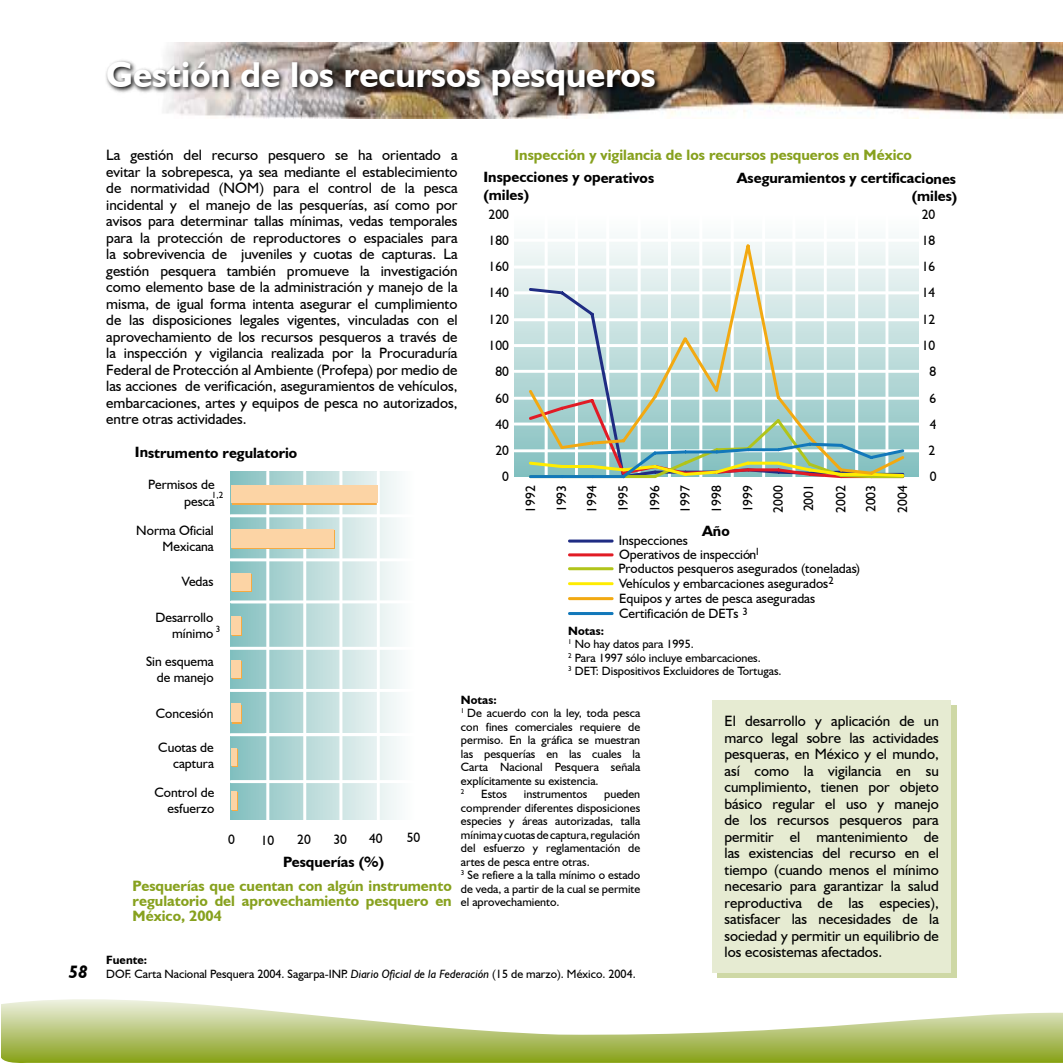
<style>
.page{position:relative;width:1063px;height:1063px;background:#fff}
.page>*{position:absolute;margin:0;border:0;box-sizing:border-box;transform-origin:0 0}
.t1{font:700 36px "Humanist 521 BT";color:#fff}
.t2{font:italic 700 18px "Humanist 521 BT";color:#000}
.t3{font:15px/16.5px "Humanist 521 BT";color:#000;text-align:justify}
.t4{font:700 15px/15px "Humanist 521 BT";color:#87a11e;text-align:justify}
.t5{font:700 14.85px/18.1px "Humanist 521 BT";letter-spacing:-.005em;color:#000;text-align:right}
.t6{font:13.5px/16px "Humanist 521 BT";color:#000;text-align:right}
.t7{font:12px/13.5px "Humanist 521 BT";color:#000}
.t8{font:10.5px "Humanist 521 BT";color:#000}
.t9{font:9px "Humanist 521 BT";color:#000}
.t10{font:7.05px "Humanist 521 BT";color:#000}
.s1{font-weight:700}
.s2{font-style:italic}
</style>
<div class="page">
<svg style="left:1px;top:999px;width:1062px;height:63px"></svg>
<img style="left:166px;top:43px;width:897px;height:76px">
<img style="left:106px;top:58px;width:556px;height:45px">
<div style="left:718px;top:705px;width:239px;height:273px;background:#ced8a5"></div>
<div style="left:712px;top:700px;width:239px;height:272px;background:#e6ebd2"></div>
<div style="left:231px;top:472px;width:183px;height:348px;background:linear-gradient(to right,#87c0bd,#fffefe)"></div>
<hr style="left:266px;top:472px;width:3px;height:348px;background:#fff">
<hr style="left:303px;top:472px;width:3px;height:348px;background:#fff">
<hr style="left:339px;top:472px;width:3px;height:348px;background:#fff">
<svg style="left:232px;top:792px;width:5px;height:19px"></svg>
<div style="left:232px;top:749px;width:5px;height:18px;background:#fcd4a5"></div>
<div style="left:232px;top:705px;width:10px;height:18px;background:#f6aa41"></div>
<div style="left:232px;top:662px;width:10px;height:17px;background:#f6aa41"></div>
<div style="left:232px;top:618px;width:10px;height:18px;background:#f6aa41"></div>
<div style="left:232px;top:574px;width:20px;height:18px;background:#fcd4a5"></div>
<div style="left:232px;top:530px;width:103px;height:19px;background:#fcd4a5"></div>
<div style="left:232px;top:487px;width:147px;height:17px;background:#f6aa41"></div>
<hr style="left:377px;top:472px;width:3px;height:348px;background:#fff">
<div style="left:231px;top:486px;width:147px;height:17px;background:#fcd4a5"></div>
<div style="left:231px;top:529px;width:103px;height:18px;background:#fcd4a5"></div>
<div style="left:231px;top:573px;width:19px;height:18px;background:#fcd4a5"></div>
<div style="left:231px;top:616px;width:10px;height:19px;background:#fcd4a5"></div>
<div style="left:231px;top:660px;width:10px;height:18px;background:#fcd4a5"></div>
<div style="left:231px;top:704px;width:10px;height:18px;background:#fcd4a5"></div>
<div style="left:231px;top:748px;width:5px;height:17px;background:#fcd4a5"></div>
<div style="left:231px;top:791px;width:5px;height:19px;background:#fcd4a5"></div>
<hr style="left:231px;top:514px;width:184px;height:3px;background:#fff">
<hr style="left:231px;top:558px;width:184px;height:3px;background:#fff">
<hr style="left:231px;top:600px;width:184px;height:3px;background:#fff">
<hr style="left:230px;top:647px;width:184px;height:3px;background:#fff">
<hr style="left:230px;top:689px;width:185px;height:3px;background:#fff">
<hr style="left:231px;top:733px;width:148px;height:3px;background:#fff">
<hr style="left:266px;top:733px;width:149px;height:3px;background:#fff">
<hr style="left:231px;top:780px;width:184px;height:3px;background:#fff">
<svg style="left:568px;top:540px;width:46px;height:3px"></svg>
<svg style="left:568px;top:553px;width:46px;height:3px"></svg>
<svg style="left:568px;top:567px;width:46px;height:3px"></svg>
<svg style="left:568px;top:582px;width:46px;height:3px"></svg>
<svg style="left:568px;top:597px;width:46px;height:3px"></svg>
<svg style="left:568px;top:612px;width:46px;height:3px"></svg>
<svg style="left:514px;top:242px;width:405px;height:236px"></svg>
<h1 class="t1" style="left:106px;top:52px;width:551px">Gestión de los recursos pesqueros</h1>
<p class="t2" style="left:69px;top:961px;width:21px">58</p>
<p class="t3" style="left:106px;top:147px;width:353px">La gestión del recurso pesquero se ha orientado a evitar la sobrepesca, ya sea mediante el establecimiento de normatividad (NOM) para el control de la pesca incidental y el manejo de las pesquerías, así como por avisos para determinar tallas mínimas, vedas temporales para la protección de reproductores o espaciales para la sobrevivencia de juveniles y cuotas de capturas. La gestión pesquera también promueve la investigación como elemento base de la administración y manejo de la misma, de igual forma intenta asegurar el cumplimiento de las disposiciones legales vigentes, vinculadas con el aprovechamiento de los recursos pesqueros a través de la inspección y vigilancia realizada por la Procuraduría Federal de Protección al Ambiente (Profepa) por medio de las acciones de verificación, aseguramientos de vehículos, embarcaciones, artes y equipos de pesca no autorizados, entre otras actividades.</p>
<p class="t4" style="left:514px;top:147px;width:399px">Inspección y vigilancia de los recursos pesqueros en México</p>
<p class="t5" style="left:484px;top:168px;width:172px;line-height:17.7px;text-align:left">Inspecciones y operativos (miles)</p>
<p class="t5" style="left:737px;top:169px;width:222px">Aseguramientos y certificaciones (miles)</p>
<p class="t6" style="left:489px;top:206px;width:22px">200</p>
<p class="t6" style="left:922px;top:206px;width:15px">20</p>
<p class="t6" style="left:489px;top:232px;width:22px">180</p>
<p class="t6" style="left:922px;top:232px;width:15px">18</p>
<p class="t6" style="left:489px;top:259px;width:22px">160</p>
<p class="t6" style="left:922px;top:259px;width:15px">16</p>
<p class="t6" style="left:489px;top:284px;width:22px">140</p>
<p class="t6" style="left:922px;top:284px;width:15px">14</p>
<p class="t6" style="left:489px;top:311px;width:22px">120</p>
<p class="t6" style="left:922px;top:311px;width:15px">12</p>
<p class="t6" style="left:489px;top:337px;width:22px">100</p>
<p class="t6" style="left:922px;top:337px;width:15px">10</p>
<p class="t6" style="left:495px;top:363px;width:15px">80</p>
<p class="t6" style="left:929px;top:363px;width:8px">8</p>
<p class="t6" style="left:495px;top:390px;width:15px">60</p>
<p class="t6" style="left:929px;top:390px;width:8px">6</p>
<p class="t6" style="left:495px;top:416px;width:15px">40</p>
<p class="t6" style="left:930px;top:416px;width:8px">4</p>
<p class="t5" style="left:135px;top:443px;width:164px">Instrumento regulatorio</p>
<p class="t6" style="left:495px;top:442px;width:15px">20</p>
<p class="t6" style="left:929px;top:442px;width:8px">2</p>
<p class="t6" style="left:148px;top:477px;width:68px">Permisos de pesca</p>
<p class="t9" style="left:212px;top:490px;width:13px">1,2</p>
<p class="t6" style="left:502px;top:468px;width:8px">0</p>
<p class="t6" style="left:522px;top:513px;width:29px;rotate:-90deg">1992</p>
<p class="t6" style="left:553px;top:512px;width:29px;rotate:-90deg">1993</p>
<p class="t6" style="left:584px;top:513px;width:29px;rotate:-90deg">1994</p>
<p class="t6" style="left:615px;top:512px;width:29px;rotate:-90deg">1995</p>
<p class="t6" style="left:646px;top:512px;width:29px;rotate:-90deg">1996</p>
<p class="t6" style="left:677px;top:513px;width:29px;rotate:-90deg">1997</p>
<p class="t6" style="left:708px;top:513px;width:29px;rotate:-90deg">1998</p>
<p class="t6" style="left:740px;top:512px;width:29px;rotate:-90deg">1999</p>
<p class="t6" style="left:770px;top:513px;width:29px;rotate:-90deg">2000</p>
<p class="t6" style="left:800px;top:511px;width:29px;rotate:-90deg">2001</p>
<p class="t6" style="left:833px;top:513px;width:29px;rotate:-90deg">2002</p>
<p class="t6" style="left:863px;top:512px;width:29px;rotate:-90deg">2003</p>
<p class="t6" style="left:894px;top:513px;width:29px;rotate:-90deg">2004</p>
<p class="t6" style="left:930px;top:468px;width:8px">0</p>
<p class="t6" style="left:136px;top:522px;width:79px">Norma Oficial<br>Mexicana</p>
<p class="t6" style="left:182px;top:573px;width:33px">Vedas</p>
<p class="t6" style="left:156px;top:609px;width:59px">Desarrollo mínimo</p>
<p class="t9" style="left:216px;top:624px;width:6px">3</p>
<p class="t6" style="left:146px;top:653px;width:69px">Sin esquema de manejo</p>
<p class="t5" style="left:702px;top:522px;width:29px">Año</p>
<p class="t6" style="left:619px;top:534px;width:139px;line-height:13.8px;text-align:left">Inspecciones<br>Operativos de inspección</p>
<p class="t6" style="left:619px;top:576px;width:211px;line-height:15px;text-align:left">Vehículos y embarcaciones asegurados<br>Equipos y artes de pesca aseguradas<br>Certificación de DET <sup>3</sup></p>
<p class="t8" style="left:755px;top:545px;width:7px">1</p>
<p class="t6" style="left:618px;top:560px;width:243px">Productos pesqueros asegurados (toneladas)</p>
<p class="t8" style="left:828px;top:574px;width:7px">2</p>
<p class="t6" style="left:734px;top:605px;width:7px">s</p>
<p class="t7" style="left:568px;top:624px;width:215px"><span class="s1">Notas:<br></span><sup>1</sup> No hay datos para 1995.<br><sup>2</sup> Para 1997 sólo incluye embarcaciones.<br><sup>3</sup> DET: Dispositivos Excluidores de Tortugas.</p>
<p class="t6" style="left:156px;top:705px;width:59px">Concesión</p>
<p class="t6" style="left:158px;top:739px;width:57px">Cuotas de captura</p>
<p class="t6" style="left:155px;top:784px;width:61px">Control de esfuerzo</p>
<p class="t6" style="left:228px;top:831px;width:8px">0</p>
<p class="t6" style="left:261px;top:832px;width:15px">10</p>
<p class="t6" style="left:297px;top:831px;width:15px">20</p>
<p class="t6" style="left:333px;top:831px;width:15px">30</p>
<p class="t6" style="left:369px;top:831px;width:15px">40</p>
<p class="t6" style="left:407px;top:830px;width:15px">50</p>
<p class="t5" style="left:283px;top:853px;width:102px">Pesquerías (%)</p>
<p class="t4" style="left:133px;top:878px;width:321px">Pesquerías que cuentan con algún instrumento regulatorio del aprovechamiento pesquero en México, 2004</p>
<p class="t7" style="left:461px;top:693px;width:181px"><span class="s1">Notas:<br></span><sup>1</sup> De acuerdo con la ley, toda pesca con fines comerciales requiere de permiso. En la gráfica se muestran las pesquerías en las cuales la<br>Carta Nacional Pesquera señala explícitamente su existencia.</p>
<p class="t10" style="left:461px;top:788px;width:5px">2</p>
<p class="t7" style="left:481px;top:787px;width:27px">Estos</p>
<p class="t7" style="left:524px;top:787px;width:65px">instrumentos</p>
<p class="t7" style="left:461px;top:787px;width:181px;text-indent:143px">pueden comprender diferentes disposiciones especies y áreas autorizadas, talla mínima y cuotas de captura, regulación del esfuerzo y reglamentación de artes de pesca entre otras.<br><sup>3</sup> Se refiere a la talla mínimo o estado de veda, a partir de la cual se permite el aprovechamiento.</p>
<p class="t7" style="left:106px;top:953px;width:531px"><span class="s1">Fuente:<br></span>DOF. Carta Nacional Pesquera 2004. Sagarpa-INP. <span class="s2">Diario Oficial de la Federación</span> (15 de marzo). México. 2004.</p>
<p class="t3" style="left:725px;top:713px;width:216px">El desarrollo y aplicación de un marco legal sobre las actividades pesqueras, en México y el mundo, así como la vigilancia en su cumplimiento, tienen por objeto básico regular el uso y manejo de los recursos pesqueros para permitir el mantenimiento de las existencias del recurso en el tiempo (cuando menos el mínimo necesario para garantizar la salud reproductiva de las especies), satisfacer las necesidades de la sociedad y permitir un equilibrio de los ecosistemas afectados.</p>
</div>
